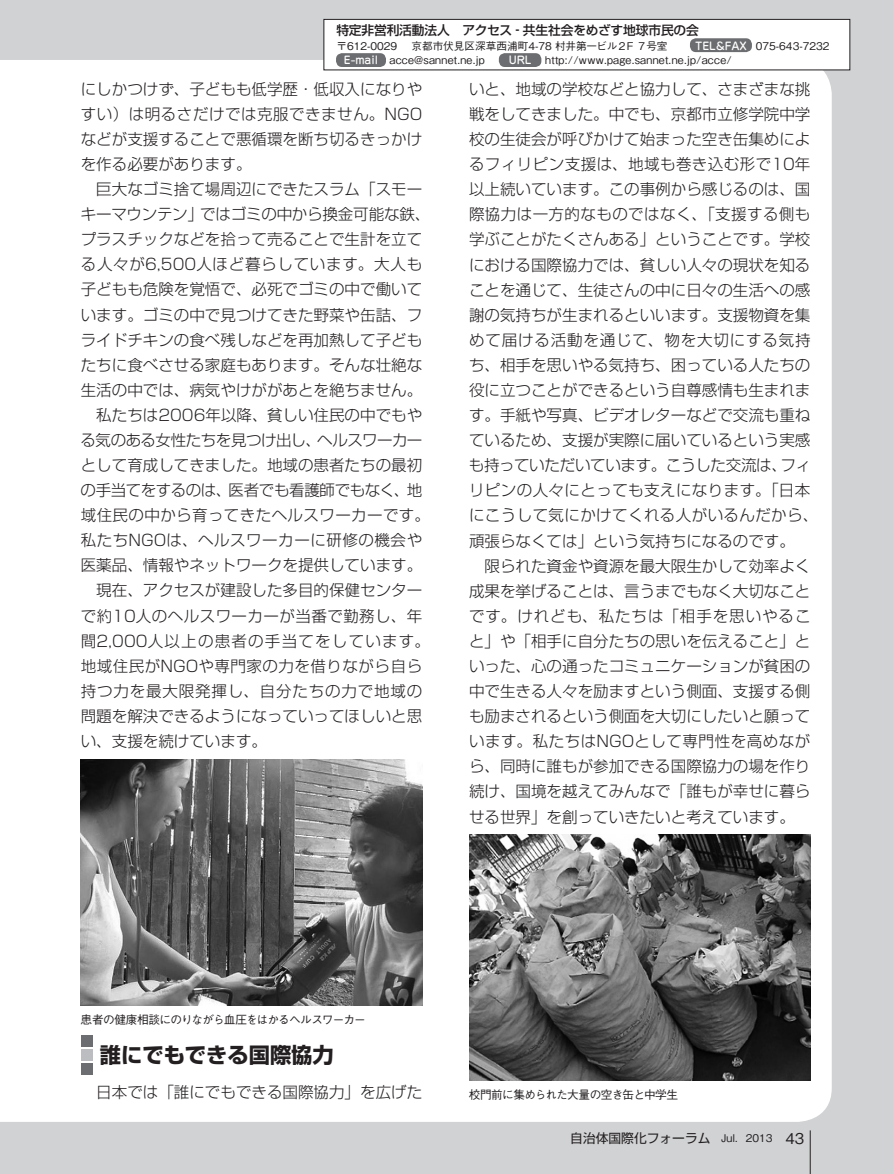
<style>
.page{position:relative;width:893px;height:1174px;background:#d1d2d4}
.page>*{position:absolute;margin:0;border:0;box-sizing:border-box;transform-origin:0 0}
.t1{font:700 21.3px "Shin Go Pro";color:#231f20}
.t2{font:300 15.45px/25px "Shin Go Pro";color:#231f20}
.t3{font:500 12.75px "Shin Go Pro";letter-spacing:-.015em;color:#231f20}
.t4{font:12.75px "Shin Go Pro";color:#231f20}
.t5{font:500 11.7px "Gothic BBB Pro";letter-spacing:-.065em;color:#231f20}
.t6{font:500 10.65px/13.8px "Gothic BBB Pro";color:#231f20}
.t7{font:500 10.65px "Gothic BBB Pro";letter-spacing:.025em;color:#231f20}
.t8{font:500 10.65px "Jun 34 Pro";color:#fff}
.s1{font-family:"Jun 34 Pro";color:#fff}
.s2{font-family:"Gothic BBB Pro";font-weight:500;font-size:10.65px}
.s3{font-family:"Gothic BBB Pro";font-weight:500;font-size:14.85px}
</style>
<div class="page">
<div style="left:0;top:60px;width:832px;height:1061px;background:#fff"></div>
<div style="left:324px;top:19px;width:526px;height:51px;background:#fff"></div>
<div style="left:324px;top:19px;width:526px;height:51px;border:1px solid #231f20"></div>
<div style="left:499px;top:53px;width:42px;height:14px;background:#6c6d70;border-radius:6px"></div>
<div style="left:336px;top:53px;width:50px;height:14px;background:#6c6d70;border-radius:6px"></div>
<img style="left:81px;top:759px;width:341px;height:246px">
<img style="left:469px;top:834px;width:341px;height:246px">
<div style="left:690px;top:38px;width:62px;height:14px;background:#6c6d70;border-radius:6px"></div>
<hr style="left:810px;top:1130px;width:1px;height:44px;background:#231f20">
<div style="left:81px;top:1035px;width:11px;height:12px;background:#6c6d70"></div>
<div style="left:81px;top:1049px;width:11px;height:12px;background:#bcbdc0"></div>
<div style="left:81px;top:1063px;width:11px;height:12px;background:#6c6d70"></div>
<p class="t3" style="left:336px;top:19px;width:364px">特定非営利活動法人　アクセス‐共生社会をめざす地球市民の会</p>
<p class="t6" style="left:336px;top:38px;width:495px">〒612-0029 　京都市伏見区深草西浦町4-78 村井第一ビル２F ７号室 　　　 　　　 075-643-7232　　　　</p>
<p class="t8" style="left:695px;top:37px;width:53px">TEL&amp;FAX</p>
<p class="t7" style="left:344px;top:51px;width:142px"><span class="s1">E-mail</span> acce@sannet.ne.jp</p>
<p class="t8" style="left:509px;top:51px;width:24px">URL</p>
<p class="t7" style="left:545px;top:51px;width:188px">http://www.page.sannet.ne.jp/acce/</p>
<p class="t2" style="left:81px;top:74px;width:351px">にしかつけず、子どもも低学歴・低収入になりやすい）は明るさだけでは克服できません。NGOなどが支援することで悪循環を断ち切るきっかけを作る必要があります。<br>　巨大なゴミ捨て場周辺にできたスラム「スモーキーマウンテン」ではゴミの中から換金可能な鉄、プラスチックなどを拾って売ることで生計を立てる人々が6,500人ほど暮らしています。大人も子どもも危険を覚悟で、必死でゴミの中で働いています。ゴミの中で見つけてきた野菜や缶詰、フライドチキンの食べ残しなどを再加熱して子どもたちに食べさせる家庭もあります。そんな壮絶な生活の中では、病気やけががあとを絶ちません。　私たちは2006年以降、貧しい住民の中でもやる気のある女性たちを見つけ出し、ヘルスワーカーとして育成してきました。地域の患者たちの最初の手当てをするのは、医者でも看護師でもなく、地域住民の中から育ってきたヘルスワーカーです。私たちNGOは、ヘルスワーカーに研修の機会や医薬品、情報やネットワークを提供しています。　現在、アクセスが建設した多目的保健センターで約10人のヘルスワーカーが当番で勤務し、年間2,000人以上の患者の手当てをしています。地域住民がNGOや専門家の力を借りながら自ら持つ力を最大限発揮し、自分たちの力で地域の問題を解決できるようになっていってほしいと思い、支援を続けています。</p>
<p class="t2" style="left:469px;top:75px;width:351px">いと、地域の学校などと協力して、さまざまな挑戦をしてきました。中でも、京都市立修学院中学校の生徒会が呼びかけて始まった空き缶集めによるフィリピン支援は、地域も巻き込む形で10年以上続いています。この事例から感じるのは、国際協力は一方的なものではなく、「支援する側も学ぶことがたくさんある」ということです。学校における国際協力では、貧しい人々の現状を知ることを通じて、生徒さんの中に日々の生活への感謝の気持ちが生まれるといいます。支援物資を集めて届ける活動を通じて、物を大切にする気持ち、相手を思いやる気持ち、困っている人たちの役に立つことができるという自尊感情も生まれます。手紙や写真、ビデオレターなどで交流も重ねているため、支援が実際に届いているという実感も持っていただいています。こうした交流は、フィリピンの人々にとっても支えになります。「日本にこうして気にかけてくれる人がいるんだから、頑張らなくては」という気持ちになるのです。<br>　限られた資金や資源を最大限生かして効率よく成果を挙げることは、言うまでもなく大切なことです。けれども、私たちは「相手を思いやること」や「相手に自分たちの思いを伝えること」といった、心の通ったコミュニケーションが貧困の中で生きる人々を励ますという側面、支援する側も励まされるという側面を大切にしたいと願っています。私たちはNGOとして専門性を高めながら、同時に誰もが参加できる国際協力の場を作り続け、国境を越えてみんなで「誰もが幸せに暮らせる世界」を創っていきたいと考えています。</p>
<p class="t5" style="left:81px;top:1010px;width:287px">患者の健康相談にのりながら血圧をはかるヘルスワーカー</p>
<h1 class="t1" style="left:100px;top:1038px;width:235px">誰にでもできる国際協力</h1>
<p class="t2" style="left:81px;top:1078px;width:343px">　日本では「誰にでもできる国際協力」を広げた</p>
<p class="t5" style="left:469px;top:1085px;width:211px">校門前に集められた大量の空き缶と中学生</p>
<p class="t4" style="left:570px;top:1127px;width:235px">自治体国際化フォーラム<span class="s2">　Jul．2013</span> <span class="s3">43</span></p>
</div>
